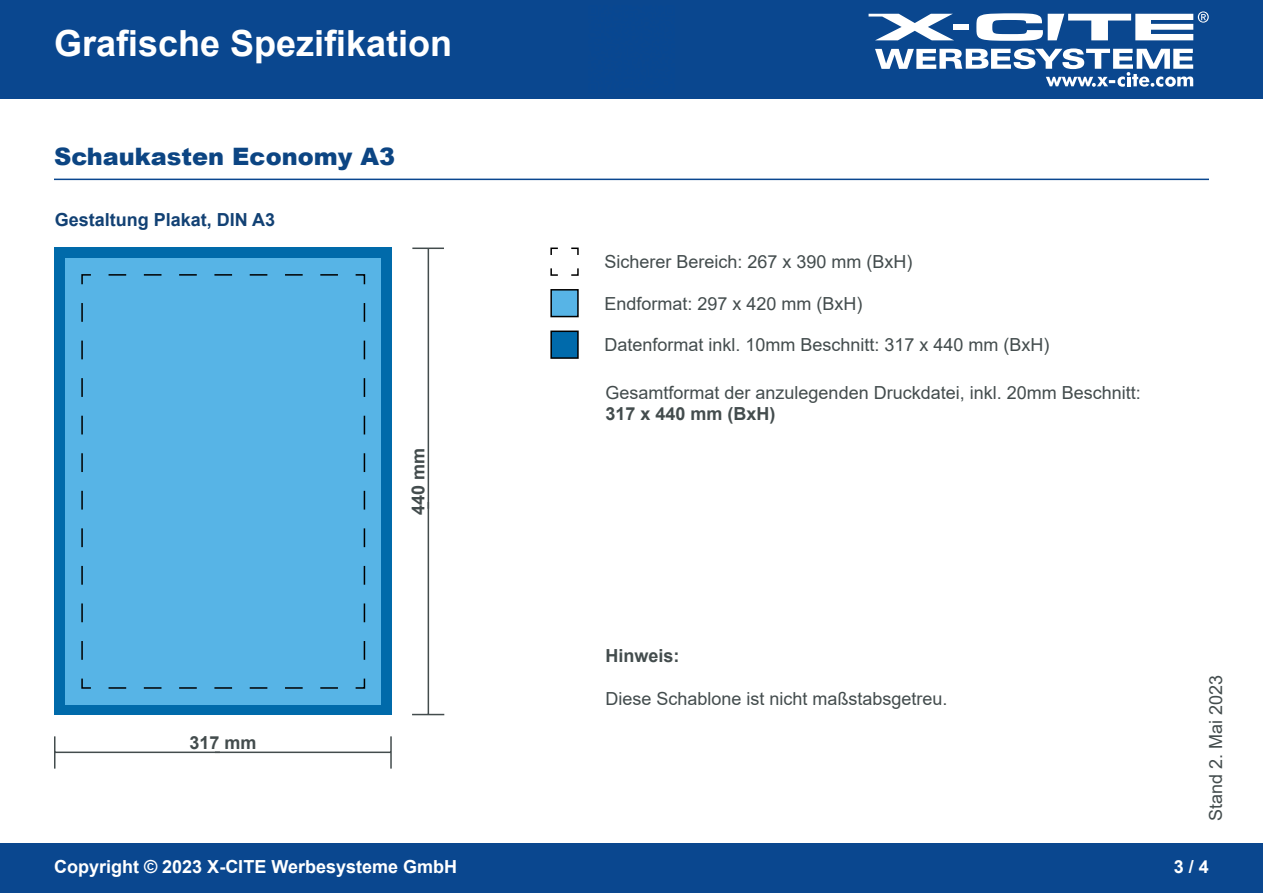
<style>
.page{position:relative;width:1263px;height:893px;background:#fff}
.page>*{position:absolute;margin:0;border:0;box-sizing:border-box;transform-origin:0 0}
.t1{font:700 36px "Arial";color:#fff}
.t2{font:900 24px "Arial";color:#0c4583}
.t3{font:18px "Arial";color:#434c4d}
.t4{font:700 18px "Arial";color:#fff}
.t5{font:700 18px "Arial";color:#434c4d}
.t6{font:700 18px "Arial";color:#124174}
</style>
<div class="page">
<div style="left:0;top:0;width:1263px;height:98px;background:#0a478f"></div>
<div style="left:0;top:844px;width:1263px;height:49px;background:#0a478f"></div>
<svg style="left:868px;top:14px;width:85px;height:26px"></svg>
<div style="left:953px;top:24px;width:15px;height:6px;background:#fff"></div>
<svg style="left:875px;top:48px;width:318px;height:39px"></svg>
<svg style="left:976px;top:11px;width:233px;height:30px"></svg>
<hr style="left:54px;top:179px;width:1155px;height:1px;background:#0a478f">
<svg style="left:550px;top:247px;width:29px;height:29px"></svg>
<div style="left:551px;top:290px;width:27px;height:27px;background:#57b4e6"></div>
<div style="left:550px;top:289px;width:29px;height:28px;border:2px solid #000"></div>
<div style="left:551px;top:331px;width:27px;height:27px;background:#006aab"></div>
<div style="left:550px;top:331px;width:29px;height:28px;border:2px solid #000"></div>
<div style="left:55px;top:248px;width:337px;height:467px;background:#006aaa"></div>
<div style="left:65px;top:258px;width:316px;height:447px;background:#57b4e6"></div>
<svg style="left:81px;top:274px;width:285px;height:415px"></svg>
<hr style="left:412px;top:714px;width:32px;height:1px;background:#434c4d">
<hr style="left:428px;top:502px;width:1px;height:212px;background:#434c4d">
<hr style="left:412px;top:248px;width:32px;height:1px;background:#434c4d">
<hr style="left:428px;top:249px;width:1px;height:260px;background:#434c4d">
<hr style="left:390px;top:736px;width:2px;height:33px;background:#434c4d">
<hr style="left:215px;top:752px;width:176px;height:1px;background:#434c4d">
<hr style="left:54px;top:736px;width:2px;height:33px;background:#434c4d">
<hr style="left:55px;top:752px;width:165px;height:1px;background:#434c4d">
<h1 class="t1" style="left:54px;top:18px;width:400px">Grafische Spezifikation</h1>
<h2 class="t2" style="left:54px;top:139px;width:342px">Schaukasten Economy A3</h2>
<p class="t6" style="left:55px;top:207px;width:222px">Gestaltung Plakat, DIN A3</p>
<p class="t5" style="left:189px;top:730px;width:69px">317 mm</p>
<p class="t5" style="left:405px;top:515px;width:69px;rotate:-90deg">440 mm</p>
<p class="t3" style="left:604px;top:249px;width:310px">Sicherer Bereich: 267 x 390 mm (BxH)</p>
<p class="t3" style="left:604px;top:291px;width:260px">Endformat: 297 x 420 mm (BxH)</p>
<p class="t3" style="left:604px;top:332px;width:447px">Datenformat inkl. 10mm Beschnitt: 317 x 440 mm (BxH)</p>
<p class="t3" style="left:605px;top:380px;width:537px">Gesamtformat der anzulegenden Druckdatei, inkl. 20mm Beschnitt:</p>
<p class="t5" style="left:605px;top:401px;width:172px">317 x 440 mm (BxH)</p>
<p class="t5" style="left:605px;top:643px;width:76px">Hinweis:</p>
<p class="t3" style="left:605px;top:686px;width:344px">Diese Schablone ist nicht maßstabsgetreu.</p>
<p class="t3" style="left:1203px;top:821px;width:148px;rotate:-90deg">Stand 2. Mai 2023</p>
<p class="t4" style="left:54px;top:854px;width:405px">Copyright © 2023 X-CITE Werbesysteme GmbH</p>
<p class="t4" style="left:1174px;top:854px;width:37px">3 / 4</p>
</div>
